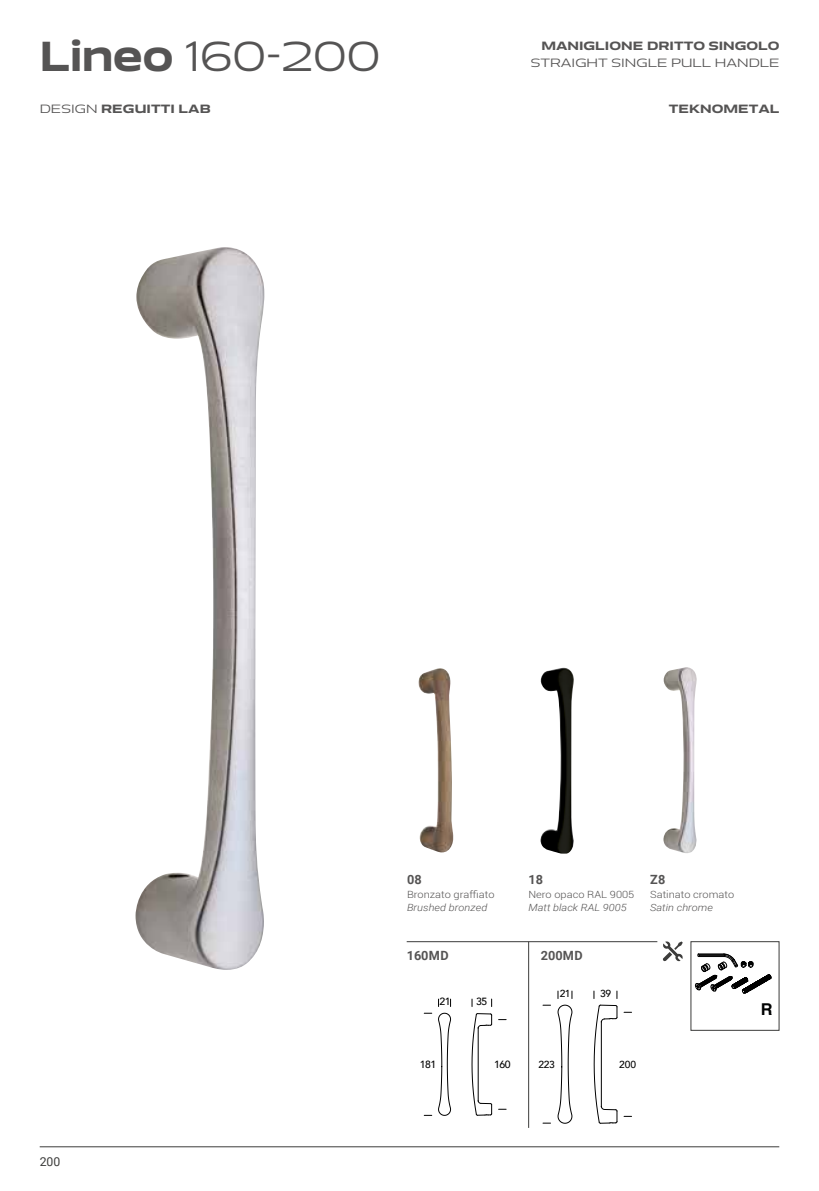
<style>
.page{position:relative;width:819px;height:1191px;background:#fff}
.page>*{position:absolute;margin:0;border:0;box-sizing:border-box;transform-origin:0 0}
.t1{font:38.5px "Aero";color:#555454}
.t2{font:700 16.28px "Helvetica";color:#010202}
.t3{font:700 12.78px "Roboto";color:#555454}
.t4{font:12.25px "Roboto";color:#3c3c3b}
.t5{font:700 11.03px "Aero";color:#555454;scale:1.11 1}
.t6{font:11.03px "Aero";color:#555454;scale:1.11 1}
.t7{font:500 10.33px "Avenir";letter-spacing:-.055em;color:#000}
.t8{font:500 10.15px "Avenir";letter-spacing:-.04em;color:#000}
.t9{font:300 9.97px "Roboto";color:#555454;scale:1.11 1}
.t10{font:italic 300 9.97px "Roboto";color:#555454;scale:1.11 1}
.s1{font-weight:700}
.s2{font-weight:400}
</style>
<div class="page">
<img style="left:135px;top:247px;width:129px;height:723px">
<img style="left:418px;top:668px;width:36px;height:184px">
<img style="left:540px;top:667px;width:34px;height:186px">
<img style="left:663px;top:667px;width:34px;height:186px">
<svg style="left:695px;top:953px;width:76px;height:40px"></svg>
<svg style="left:557px;top:1004px;width:15px;height:119px"></svg>
<svg style="left:594px;top:1004px;width:23px;height:119px"></svg>
<svg style="left:438px;top:1013px;width:13px;height:102px"></svg>
<svg style="left:471px;top:1013px;width:21px;height:102px"></svg>
<hr style="left:40px;top:1146px;width:739px;height:1px;background:#3c3c3b">
<hr style="left:406px;top:941px;width:251px;height:1px;background:#3c3c3b">
<svg style="left:662px;top:941px;width:20px;height:20px"></svg>
<hr style="left:528px;top:941px;width:1px;height:186px;background:#3c3c3b">
<h1 class="t1" style="left:40px;top:32px;width:342px"><span class="s1">Lineo</span> 160-200</h1>
<p class="t5" style="left:40px;top:102px;width:155px"><span class="s2">DESIGN</span> REGUITTI LAB</p>
<p class="t5" style="left:541px;top:39px;width:216px">MANIGLIONE DRITTO SINGOLO</p>
<p class="t6" style="left:531px;top:56px;width:226px">STRAIGHT SINGLE PULL HANDLE</p>
<p class="t5" style="left:668px;top:102px;width:101px">TEKNOMETAL</p>
<p class="t4" style="left:40px;top:1153px;width:22px">200</p>
<p class="t3" style="left:407px;top:871px;width:16px">08</p>
<p class="t9" style="left:407px;top:887px;width:80px">Bronzato graffiato</p>
<p class="t10" style="left:407px;top:900px;width:74px">Brushed bronzed</p>
<p class="t3" style="left:528px;top:870px;width:16px">18</p>
<p class="t9" style="left:528px;top:887px;width:97px">Nero opaco RAL 9005</p>
<p class="t10" style="left:528px;top:900px;width:90px">Matt black RAL 9005</p>
<p class="t3" style="left:406px;top:946px;width:43px">160MD</p>
<p class="t3" style="left:541px;top:946px;width:43px">200MD</p>
<p class="t7" style="left:439px;top:992px;width:13px">21</p>
<p class="t7" style="left:476px;top:993px;width:13px">35</p>
<p class="t8" style="left:559px;top:984px;width:13px">21</p>
<p class="t8" style="left:600px;top:984px;width:13px">39</p>
<p class="t3" style="left:650px;top:870px;width:17px">Z8</p>
<p class="t9" style="left:650px;top:887px;width:77px">Satinato cromato</p>
<p class="t10" style="left:650px;top:900px;width:58px">Satin chrome</p>
<p class="t7" style="left:420px;top:1055px;width:18px">181</p>
<p class="t8" style="left:538px;top:1055px;width:18px">223</p>
<p class="t8" style="left:619px;top:1055px;width:19px">200</p>
<p class="t7" style="left:494px;top:1055px;width:18px">160</p>
<h2 class="t2" style="left:760px;top:996px;width:13px">R</h2>
</div>
